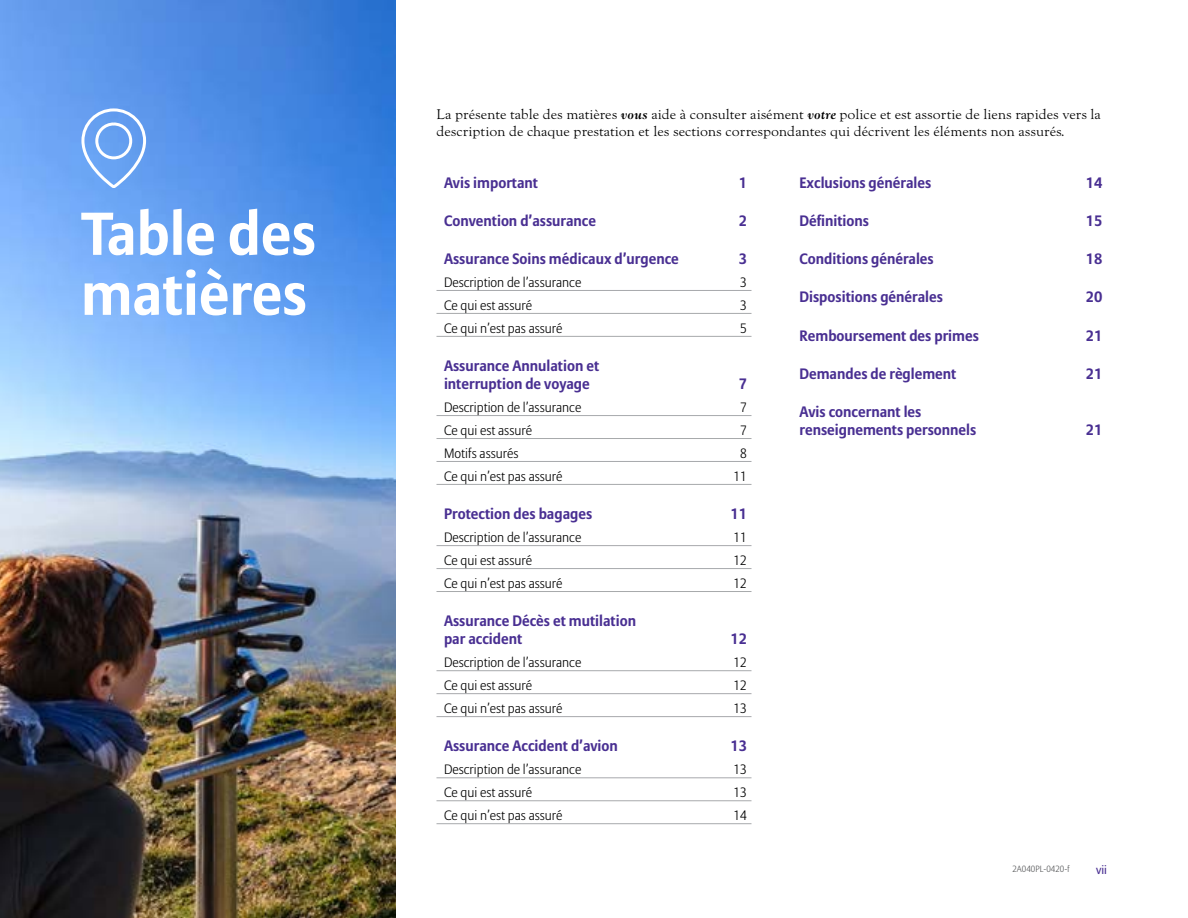
<style>
.page{position:relative;width:1188px;height:918px;background:#fff}
.page>*{position:absolute;margin:0;border:0;box-sizing:border-box;transform-origin:0 0}
.t1{font:700 60px/60px "Allianz Sans";color:#fff}
.t2{font:700 15px/18px "Allianz Sans";color:#492f92}
.body{font:14.25px/16.5px "Goudy Old Style";color:#000}
.t3{font:300 13.5px "Allianz Sans";color:#000}
.t4{font:12px "Allianz Sans";color:#492f92}
.t5{font:300 9px "Allianz Sans";color:#58595b}
.s1{font-family:"Goudy";font-weight:700;font-style:italic}
</style>
<div class="page">
<img style="left:0;top:0;width:396px;height:918px">
<svg style="left:80px;top:107px;width:68px;height:84px;background:#7faff3"></svg>
<hr style="left:436px;top:290px;width:316px;height:1px;background:#a7a9ac">
<hr style="left:436px;top:313px;width:316px;height:1px;background:#a7a9ac">
<hr style="left:436px;top:336px;width:316px;height:1px;background:#a7a9ac">
<hr style="left:436px;top:415px;width:316px;height:1px;background:#a7a9ac">
<hr style="left:436px;top:438px;width:316px;height:1px;background:#a7a9ac">
<hr style="left:436px;top:461px;width:316px;height:1px;background:#a7a9ac">
<hr style="left:436px;top:484px;width:316px;height:1px;background:#a7a9ac">
<hr style="left:436px;top:545px;width:316px;height:1px;background:#a7a9ac">
<hr style="left:436px;top:568px;width:316px;height:1px;background:#a7a9ac">
<hr style="left:436px;top:591px;width:316px;height:1px;background:#a7a9ac">
<hr style="left:436px;top:670px;width:316px;height:1px;background:#a7a9ac">
<hr style="left:436px;top:693px;width:316px;height:1px;background:#a7a9ac">
<hr style="left:436px;top:716px;width:316px;height:1px;background:#a7a9ac">
<hr style="left:436px;top:778px;width:316px;height:1px;background:#a7a9ac">
<hr style="left:436px;top:801px;width:316px;height:1px;background:#a7a9ac">
<hr style="left:436px;top:823px;width:316px;height:1px;background:#a7a9ac">
<p class="t1" style="left:81px;top:203px;width:237px">Table des matières</p>
<p class="body" style="left:436px;top:106px;width:666px">La présente table des matières <span class="s1">vous</span> aide à consulter aisément <span class="s1">votre</span> police et est assortie de liens rapides vers la description de chaque prestation et les sections correspondantes qui décrivent les éléments non assurés.</p>
<p class="t2" style="left:444px;top:173px;width:96px">Avis important</p>
<p class="t2" style="left:739px;top:173px;width:10px">1</p>
<p class="t2" style="left:444px;top:211px;width:154px">Convention d’assurance</p>
<p class="t2" style="left:739px;top:211px;width:10px">2</p>
<p class="t2" style="left:444px;top:250px;width:236px">Assurance Soins médicaux d’urgence</p>
<p class="t2" style="left:739px;top:250px;width:10px">3</p>
<p class="t3" style="left:444px;top:274px;width:139px">Description de l’assurance</p>
<p class="t3" style="left:740px;top:274px;width:8px">3</p>
<p class="t3" style="left:444px;top:297px;width:90px">Ce qui est assuré</p>
<p class="t3" style="left:740px;top:297px;width:8px">3</p>
<p class="t3" style="left:444px;top:320px;width:120px">Ce qui n’est pas assuré</p>
<p class="t3" style="left:740px;top:320px;width:8px">5</p>
<p class="t2" style="left:444px;top:357px;width:157px">Assurance Annulation et interruption de voyage</p>
<p class="t2" style="left:739px;top:375px;width:10px">7</p>
<p class="t3" style="left:444px;top:399px;width:139px">Description de l’assurance</p>
<p class="t3" style="left:740px;top:399px;width:8px">7</p>
<p class="t3" style="left:444px;top:422px;width:90px">Ce qui est assuré</p>
<p class="t3" style="left:740px;top:422px;width:8px">7</p>
<p class="t3" style="left:444px;top:445px;width:76px">Motifs assurés</p>
<p class="t3" style="left:740px;top:445px;width:8px">8</p>
<p class="t3" style="left:444px;top:468px;width:120px">Ce qui n’est pas assuré</p>
<p class="t3" style="left:734px;top:468px;width:15px">11</p>
<p class="t2" style="left:444px;top:505px;width:150px">Protection des bagages</p>
<p class="t2" style="left:730px;top:505px;width:18px">11</p>
<p class="t3" style="left:444px;top:529px;width:139px">Description de l’assurance</p>
<p class="t3" style="left:734px;top:529px;width:15px">11</p>
<p class="t3" style="left:444px;top:552px;width:90px">Ce qui est assuré</p>
<p class="t3" style="left:734px;top:552px;width:15px">12</p>
<p class="t3" style="left:444px;top:575px;width:120px">Ce qui n’est pas assuré</p>
<p class="t3" style="left:734px;top:575px;width:15px">12</p>
<p class="t2" style="left:444px;top:612px;width:194px">Assurance Décès et mutilation par accident</p>
<p class="t2" style="left:730px;top:630px;width:18px">12</p>
<p class="t3" style="left:444px;top:654px;width:139px">Description de l’assurance</p>
<p class="t3" style="left:734px;top:654px;width:15px">12</p>
<p class="t3" style="left:444px;top:677px;width:90px">Ce qui est assuré</p>
<p class="t3" style="left:734px;top:677px;width:15px">12</p>
<p class="t3" style="left:444px;top:700px;width:120px">Ce qui n’est pas assuré</p>
<p class="t3" style="left:734px;top:700px;width:15px">13</p>
<p class="t2" style="left:444px;top:737px;width:175px">Assurance Accident d’avion</p>
<p class="t2" style="left:730px;top:737px;width:18px">13</p>
<p class="t3" style="left:444px;top:761px;width:139px">Description de l’assurance</p>
<p class="t3" style="left:734px;top:761px;width:15px">13</p>
<p class="t3" style="left:444px;top:784px;width:90px">Ce qui est assuré</p>
<p class="t3" style="left:734px;top:784px;width:15px">13</p>
<p class="t3" style="left:444px;top:807px;width:120px">Ce qui n’est pas assuré</p>
<p class="t3" style="left:734px;top:807px;width:15px">14</p>
<p class="t2" style="left:800px;top:173px;width:133px">Exclusions générales</p>
<p class="t2" style="left:1086px;top:173px;width:18px">14</p>
<p class="t2" style="left:800px;top:211px;width:71px">Définitions</p>
<p class="t2" style="left:1086px;top:211px;width:18px">15</p>
<p class="t2" style="left:800px;top:250px;width:136px">Conditions générales</p>
<p class="t2" style="left:1086px;top:250px;width:18px">18</p>
<p class="t2" style="left:800px;top:288px;width:145px">Dispositions générales</p>
<p class="t2" style="left:1086px;top:288px;width:18px">20</p>
<p class="t2" style="left:800px;top:326px;width:181px">Remboursement des primes</p>
<p class="t2" style="left:1086px;top:326px;width:18px">21</p>
<p class="t2" style="left:800px;top:364px;width:158px">Demandes de règlement</p>
<p class="t2" style="left:1086px;top:364px;width:18px">21</p>
<p class="t2" style="left:800px;top:403px;width:178px">Avis concernant les renseignements personnels</p>
<p class="t2" style="left:1086px;top:421px;width:18px">21</p>
<p class="t5" style="left:1012px;top:863px;width:59px">2A040PL-0420-f</p>
<p class="t4" style="left:1096px;top:863px;width:12px">vii</p>
</div>
